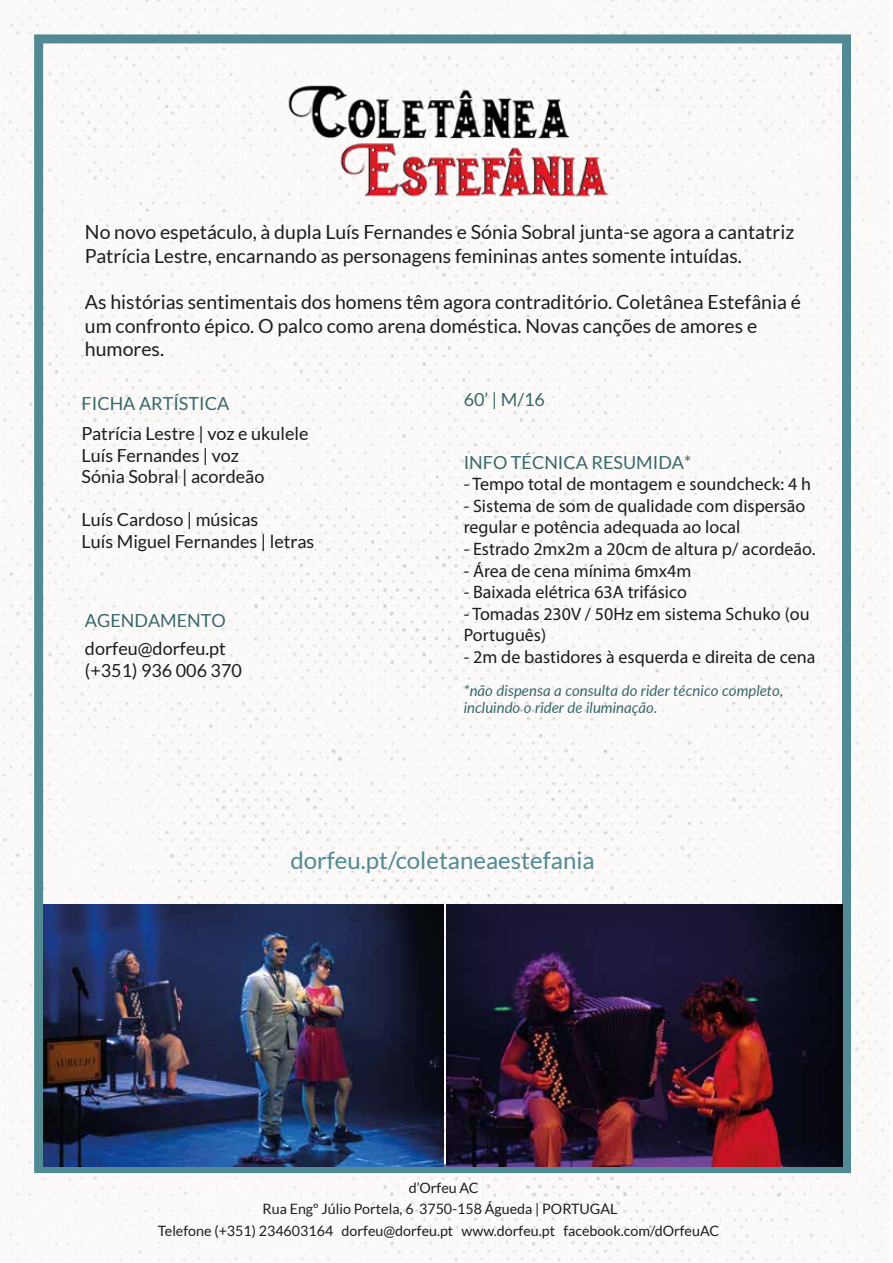
<style>
.page{position:relative;width:893px;height:1263px;background:#fff}
.page>*{position:absolute;margin:0;border:0;box-sizing:border-box;transform-origin:0 0}
.t1{font:24px "Lato";color:#518a92}
.t2{font:19.5px/23.4px "Lato";color:#1d1d1b}
.t3{font:18px/21.6px "Myriad Pro";color:#1d1d1b}
.t4{font:18px/21.6px "Lato";color:#1d1d1b}
.t5{font:18px "Lato";color:#39686b}
.t6{font:italic 15px/16.5px "Lato";color:#39686b}
.t7{font:14.25px "Lato";color:#1d1d1b}
</style>
<div class="page">
<img style="left:0;top:0;width:889px;height:1261px">
<div style="left:34px;top:34px;width:817px;height:1139px;border:9px solid #518a92"></div>
<img style="left:447px;top:904px;width:395px;height:263px">
<img style="left:43px;top:904px;width:401px;height:263px">
<img style="left:265px;top:58px;width:363px;height:159px">
<p class="t2" style="left:85px;top:220px;width:711px">No novo espetáculo, à dupla Luís Fernandes e Sónia Sobral junta-se agora a cantatriz<br>Patrícia Lestre, encarnando as personagens femininas antes somente intuídas.</p>
<p class="t2" style="left:85px;top:291px;width:717px">As histórias sentimentais dos homens têm agora contraditório. Coletânea Estefânia é um confronto épico. O palco como arena doméstica. Novas canções de amores e humores.</p>
<p class="t5" style="left:82px;top:394px;width:149px">FICHA ARTÍSTICA</p>
<p class="t4" style="left:82px;top:423px;width:228px">Patrícia Lestre | voz e ukulele<br>Luís Fernandes | voz<br>Sónia Sobral | acordeão</p>
<p class="t4" style="left:82px;top:509px;width:234px">Luís Cardoso | músicas<br>Luís Miguel Fernandes | letras</p>
<p class="t5" style="left:85px;top:611px;width:142px">AGENDAMENTO</p>
<p class="t4" style="left:85px;top:638px;width:158px">dorfeu@dorfeu.pt (+351) 936 006 370</p>
<p class="t5" style="left:464px;top:389px;width:83px">60’ | M/16</p>
<p class="t5" style="left:464px;top:452px;width:229px">INFO TÉCNICA RESUMIDA*</p>
<p class="t3" style="left:464px;top:473px;width:349px">- Tempo total de montagem e soundcheck: 4 h</p>
<p class="t3" style="left:464px;top:495px;width:343px">- Sistema de som de qualidade com dispersão regular e potência adequada ao local</p>
<p class="t3" style="left:464px;top:538px;width:353px">- Estrado 2mx2m a 20cm de altura p/ acordeão.</p>
<p class="t3" style="left:464px;top:559px;width:229px">- Área de cena mínima 6mx4m</p>
<p class="t3" style="left:464px;top:581px;width:225px">- Baixada elétrica 63A trifásico</p>
<p class="t3" style="left:464px;top:603px;width:347px">- Tomadas 230V / 50Hz em sistema Schuko (ou<br>Português)</p>
<p class="t3" style="left:464px;top:646px;width:353px">- 2m de bastidores à esquerda e direita de cena</p>
<p class="t6" style="left:464px;top:682px;width:321px">*não dispensa a consulta do rider técnico completo, incluindo o rider de iluminação.</p>
<p class="t1" style="left:290px;top:847px;width:306px">dorfeu.pt/coletaneaestefania</p>
<p class="t7" style="left:409px;top:1180px;width:71px">d’Orfeu AC</p>
<p class="t7" style="left:263px;top:1201px;width:356px">Rua Engº Júlio Portela, 6 3750-158 Águeda | PORTUGAL</p>
<p class="t7" style="left:158px;top:1223px;width:563px">Telefone (+351) 234603164 dorfeu@dorfeu.pt www.dorfeu.pt facebook.com/dOrfeuAC</p>
</div>
